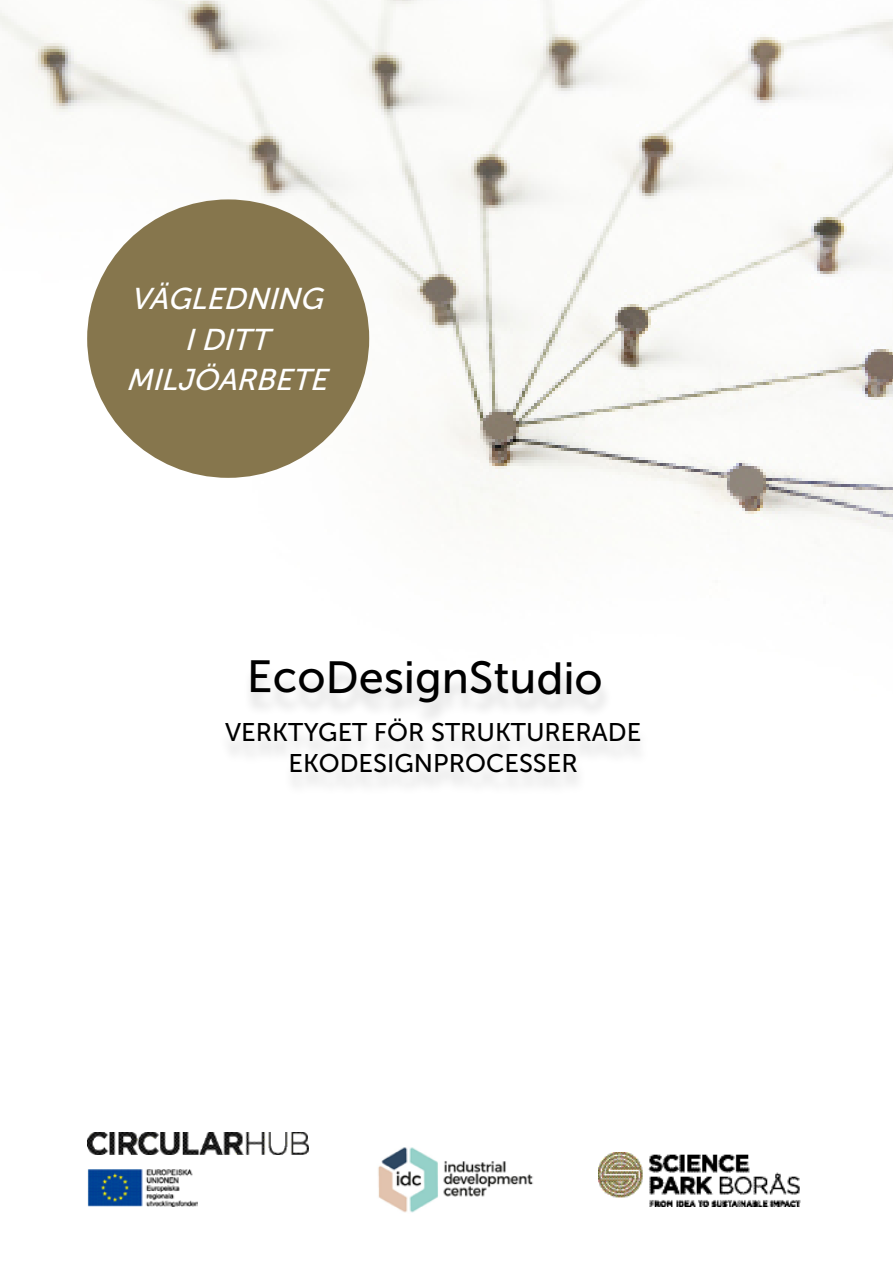
<style>
.page{position:relative;width:893px;height:1263px;background:#fff}
.page>*{position:absolute;margin:0;border:0;box-sizing:border-box;transform-origin:0 0}
.t1{font:45px "Museo Sans 500";letter-spacing:-.005em;color:#000}
.t2{font:italic 30px/40.5px "Museo Sans 500";color:#fff;text-align:center}
.t3{font:25.5px/30.6px "Museo Sans 500";color:#000;text-align:center}
</style>
<div class="page">
<img style="left:0;top:0;width:893px;height:532px">
<div style="left:90px;top:202px;width:277px;height:273px;background:#86764d;border-radius:50%"></div>
<div style="left:218px;top:724px;width:433px;height:72px;background:#fafafa"></div>
<div style="left:243px;top:665px;width:370px;height:62px;background:#fafafa"></div>
<img style="left:87px;top:1132px;width:222px;height:22px">
<img style="left:598px;top:1152px;width:203px;height:54px">
<img style="left:87px;top:1169px;width:110px;height:37px">
<img style="left:378px;top:1147px;width:155px;height:66px">
<p class="t2" style="left:126px;top:279px;width:211px">VÄGLEDNING<br>IDITT<br>MILJÖARBETE</p>
<h1 class="t1" style="left:247px;top:653px;width:357px">EcoDesignStudio</h1>
<p class="t3" style="left:225px;top:717px;width:418px">VERKTYGET FÖR STRUKTURERADE<br>EKODESIGNPROCESSER</p>
</div>
